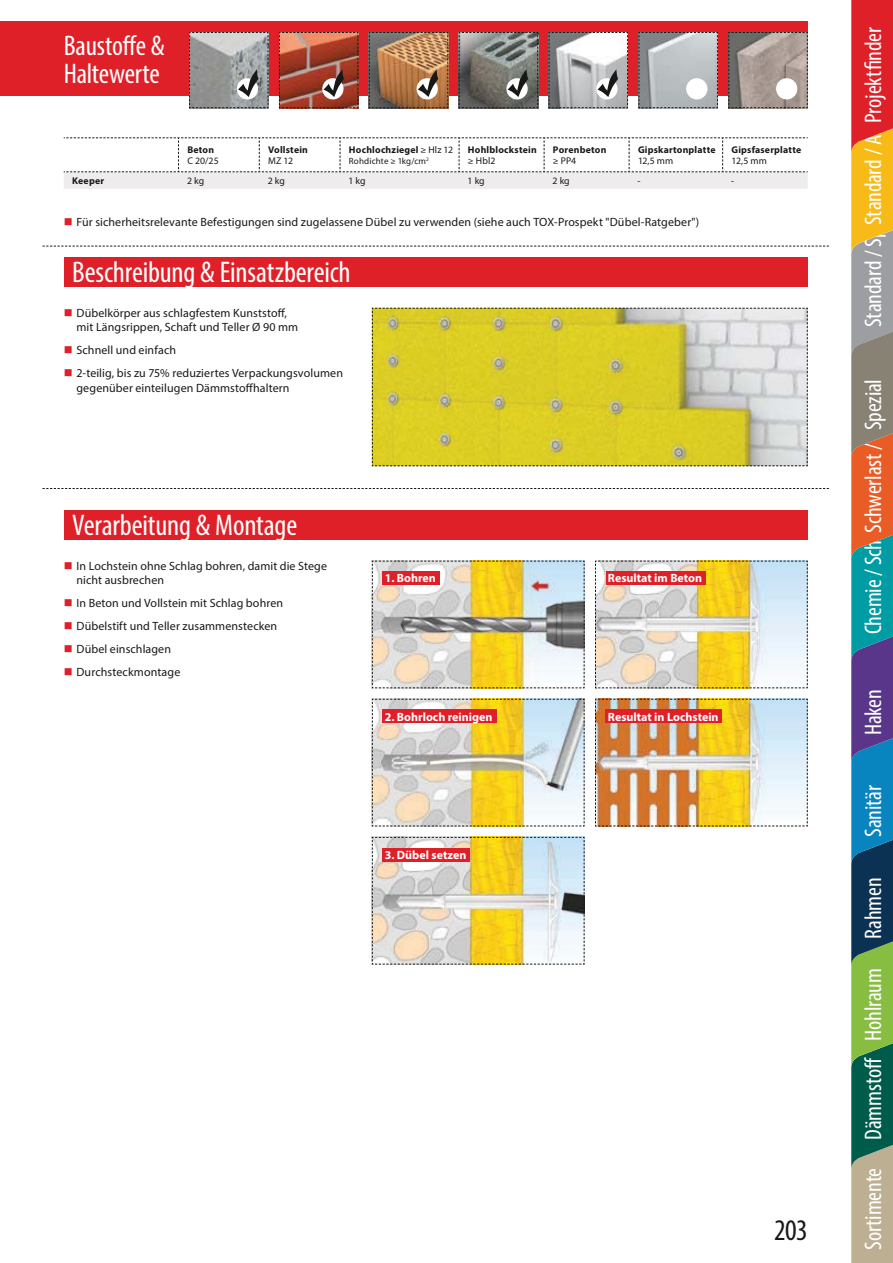
<style>
.page{position:relative;width:893px;height:1263px;background:#fff}
.page>*{position:absolute;margin:0;border:0;box-sizing:border-box;transform-origin:0 0}
.t1{font:condensed 30px "Myriad Pro";letter-spacing:-.005em;color:#fff}
.t2{font:condensed 30px "Myriad Pro";color:#181917}
.t3{font:condensed 28.5px/28.5px "Myriad Pro";letter-spacing:-.01em;color:#fff}
.t4{font:condensed 24px "Myriad Pro";letter-spacing:-.005em;color:#fff}
.t5{font:12px/23px "Myriad Pro";letter-spacing:.01em;color:#181917}
.t6{font:700 12px "Myriad Pro";color:#fff}
.t7{font:700 9.75px "Myriad Pro";letter-spacing:.02em;color:#181917}
.t8{font:9.75px "Myriad Pro";color:#181917}
.t9{font:9px "Myriad Pro";letter-spacing:.015em;color:#181917}
.s1{font-weight:400}
</style>
<div class="page">
<div style="left:0;top:21px;width:808px;height:75px;background:#df2028"></div>
<svg style="left:638px;top:32px;width:80px;height:76px;background:#adb1b4"></svg>
<div style="left:686px;top:78px;width:21px;height:21px;background:#fff;border-radius:50%"></div>
<svg style="left:728px;top:32px;width:80px;height:76px;background:#9c918b"></svg>
<div style="left:776px;top:78px;width:21px;height:21px;background:#fff;border-radius:50%"></div>
<svg style="left:851px;top:0;width:41px;height:1262px;background:#7b7766"></svg>
<svg style="left:43px;top:488px;width:786px;height:1px"></svg>
<div style="left:64px;top:257px;width:744px;height:30px;background:#df2028"></div>
<div style="left:64px;top:510px;width:744px;height:29px;background:#df2028"></div>
<svg style="left:595px;top:560px;width:213px;height:129px;background:#e0d9b2"></svg>
<img style="left:595px;top:698px;width:213px;height:129px">
<svg style="left:372px;top:560px;width:213px;height:129px;background:#d2caa2"></svg>
<svg style="left:372px;top:698px;width:213px;height:129px;background:#dad3ad"></svg>
<svg style="left:372px;top:837px;width:213px;height:128px;background:#dcd4ac"></svg>
<div style="left:383px;top:571px;width:57px;height:14px;background:#df2028"></div>
<div style="left:383px;top:709px;width:114px;height:14px;background:#df2028"></div>
<div style="left:383px;top:848px;width:87px;height:13px;background:#df2028"></div>
<div style="left:606px;top:571px;width:100px;height:14px;background:#df2028"></div>
<div style="left:606px;top:709px;width:116px;height:14px;background:#df2028"></div>
<svg style="left:189px;top:32px;width:80px;height:76px;background:#9ea0a0"></svg>
<img style="left:279px;top:32px;width:80px;height:76px">
<img style="left:368px;top:32px;width:80px;height:76px">
<svg style="left:458px;top:32px;width:80px;height:76px;background:#787975"></svg>
<svg style="left:372px;top:307px;width:436px;height:160px;background:#d6cc53"></svg>
<svg style="left:64px;top:137px;width:744px;height:52px"></svg>
<svg style="left:43px;top:246px;width:786px;height:1px"></svg>
<svg style="left:548px;top:32px;width:80px;height:76px;background:#b8babb"></svg>
<h2 class="t3" style="left:64px;top:33px;width:102px">Baustoffe &amp;<br>Haltewerte</h2>
<h2 class="t3" style="left:123px;top:33px;width:8px">f</h2>
<p class="t7" style="left:187px;top:146px;width:28px">Beton</p>
<p class="t8" style="left:187px;top:157px;width:33px">C 20/25</p>
<p class="t7" style="left:268px;top:146px;width:41px">Vollstein</p>
<p class="t8" style="left:268px;top:157px;width:26px">MZ 12</p>
<p class="t7" style="left:349px;top:146px;width:106px">Hochlochziegel <span class="s1">≥ Hlz 12</span></p>
<p class="t9" style="left:349px;top:157px;width:81px">Rohdichte ≥ 1kg/cm<sup>2</sup></p>
<p class="t7" style="left:468px;top:146px;width:70px">Hohlblockstein</p>
<p class="t8" style="left:468px;top:157px;width:29px">≥ Hbl2</p>
<p class="t7" style="left:553px;top:146px;width:55px">Porenbeton</p>
<p class="t8" style="left:553px;top:157px;width:25px">≥ PP4</p>
<p class="t7" style="left:638px;top:146px;width:79px">Gipskartonplatte</p>
<p class="t8" style="left:638px;top:157px;width:37px">12,5 mm</p>
<p class="t7" style="left:731px;top:146px;width:71px">Gipsfaserplatte</p>
<p class="t8" style="left:731px;top:157px;width:37px">12,5 mm</p>
<p class="t7" style="left:72px;top:177px;width:33px">Keeper</p>
<p class="t8" style="left:187px;top:177px;width:19px">2 kg</p>
<p class="t8" style="left:268px;top:177px;width:19px">2 kg</p>
<p class="t8" style="left:349px;top:177px;width:19px">1 kg</p>
<p class="t8" style="left:468px;top:177px;width:19px">1 kg</p>
<p class="t8" style="left:553px;top:177px;width:19px">2 kg</p>
<p class="t8" style="left:638px;top:177px;width:4px">-</p>
<p class="t8" style="left:731px;top:177px;width:4px">-</p>
<p class="t5" style="left:76px;top:211px;width:624px">Für sicherheitsrelevante Befestigungen sind zugelassene Dübel zu verwenden (siehe auch TOX-Prospekt "Dübel-Ratgeber")</p>
<h1 class="t1" style="left:72px;top:261px;width:280px">Beschreibung &amp; Einsatzbereich</h1>
<p class="t5" style="left:76px;top:307px;width:223px;line-height:14.4px">Dübelkörper aus schlagfestem Kunststoff, mit Längsrippen, Schaft und Teller Ø 90 mm</p>
<p class="t5" style="left:76px;top:340px;width:268px">Schnell und einfach<br>2-teilig, bis zu 75% reduziertes Verpackungsvolumen</p>
<p class="t5" style="left:77px;top:377px;width:214px">gegenüber einteilugen Dämmstoffhaltern</p>
<h1 class="t1" style="left:72px;top:513px;width:226px">Verarbeitung &amp; Montage</h1>
<p class="t5" style="left:77px;top:560px;width:252px;line-height:14.4px">In Lochstein ohne Schlag bohren, damit die Stege nicht ausbrechen</p>
<p class="t5" style="left:77px;top:593px;width:208px">In Beton und Vollstein mit Schlag bohren<br>Dübelstift und Teller zusammenstecken<br>Dübel einschlagen<br>Durchsteckmontage</p>
<p class="t6" style="left:385px;top:574px;width:53px">1. Bohren</p>
<p class="t6" style="left:385px;top:712px;width:109px">2. Bohrloch reinigen</p>
<p class="t6" style="left:385px;top:850px;width:83px">3. Dübel setzen</p>
<p class="t6" style="left:608px;top:574px;width:96px">Resultat im Beton</p>
<p class="t6" style="left:608px;top:712px;width:112px">Resultat in Lochstein</p>
<h1 class="t2" style="left:774px;top:1219px;width:35px">203</h1>
<h3 class="t4" style="left:864px;top:123px;width:98px;rotate:-90deg">Projektfinder</h3>
<h3 class="t4" style="left:864px;top:225px;width:138px;rotate:-90deg">Standard / Allzwec</h3>
<h3 class="t4" style="left:864px;top:327px;width:126px;rotate:-90deg">Standard / Spreiz</h3>
<h3 class="t4" style="left:864px;top:533px;width:155px;rotate:-90deg">Schwerlast / Spezial</h3>
<h3 class="t4" style="left:864px;top:634px;width:150px;rotate:-90deg">Chemie / Schwerlast</h3>
<h3 class="t4" style="left:864px;top:735px;width:47px;rotate:-90deg">Haken</h3>
<h3 class="t4" style="left:864px;top:837px;width:53px;rotate:-90deg">Sanitär</h3>
<h3 class="t4" style="left:864px;top:1250px;width:374px;rotate:-90deg">Sortimente Dämmstoff Hohlraum Rahmen</h3>
</div>
